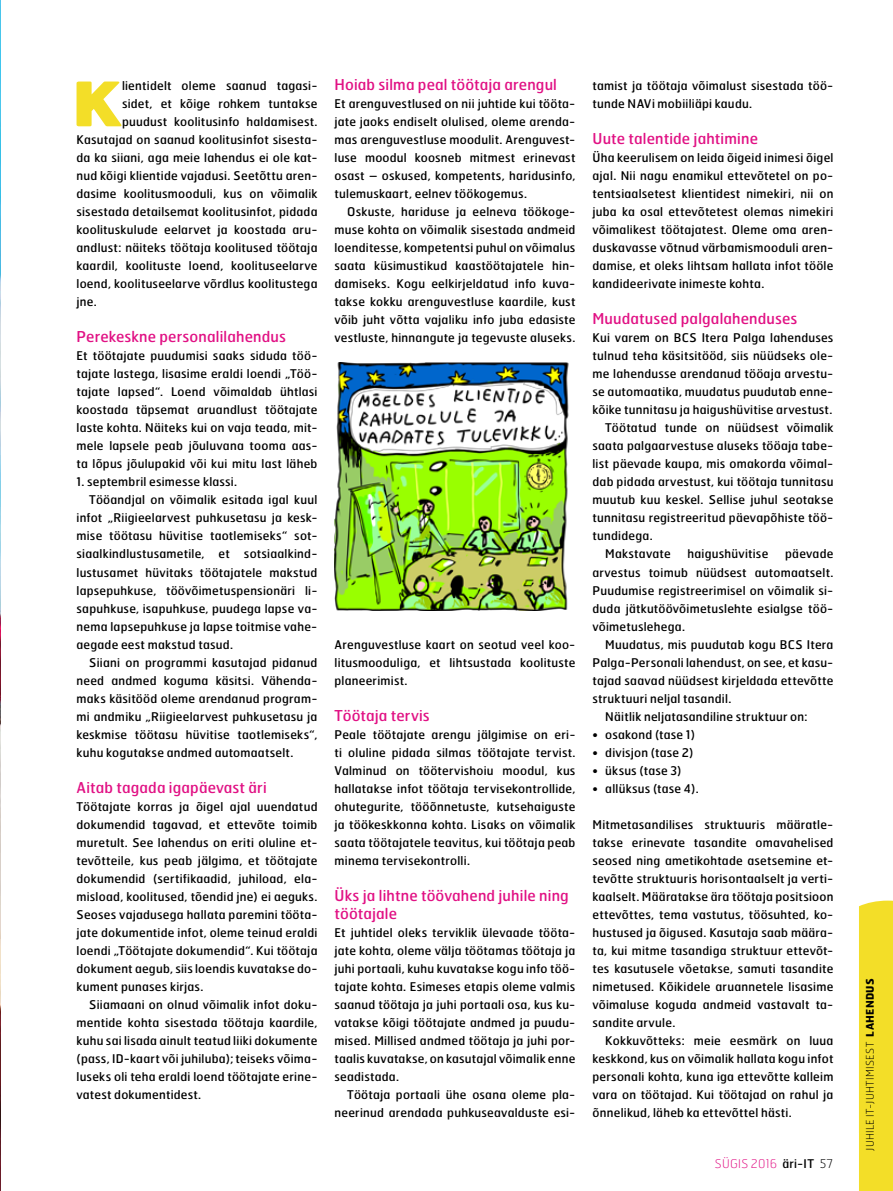
<style>
.page{position:relative;width:893px;height:1191px;background:#fff}
.page>*{position:absolute;margin:0;border:0;box-sizing:border-box;transform-origin:0 0}
.t1{font:900 61.2px "Hermes";color:#f3de28}
.t2{font:15px/18px "Hermes";letter-spacing:.01em;color:#e11184}
.t3{font:12px/18px "Hermes";letter-spacing:.02em;color:#000;text-align:justify}
.t4{font:100 12px "Hermes";letter-spacing:.02em;color:#e11184}
.t5{font:100 10.5px "Hermes";letter-spacing:.03em;color:#000}
.s1{font-weight:400;color:#000}
.s2{color:#000}
.s3{font-weight:700}
</style>
<div class="page">
<img style="left:0;top:0;width:1px;height:1191px">
<img style="left:334px;top:362px;width:235px;height:248px">
<div style="left:859px;top:900px;width:34px;height:291px;background:#f3de28"></div>
<h1 class="t1" style="left:73px;top:63px;width:51px">K</h1>
<p class="t3" style="left:122px;top:77px;width:197px">lientidelt oleme saanud tagasi-</p>
<p class="t3" style="left:122px;top:95px;width:197px">sidet, et kõige rohkem tuntakse</p>
<p class="t3" style="left:122px;top:113px;width:197px">puudust koolitusinfo haldamisest.</p>
<p class="t3" style="left:77px;top:131px;width:242px">Kasutajad on saanud koolitusinfot sisesta-</p>
<p class="t3" style="left:77px;top:149px;width:242px">da ka siiani, aga meie lahendus ei ole kat-</p>
<p class="t3" style="left:77px;top:167px;width:242px">nud kõigi klientide vajadusi. Seetõttu aren-</p>
<p class="t3" style="left:77px;top:185px;width:242px">dasime koolitusmooduli, kus on võimalik</p>
<p class="t3" style="left:77px;top:203px;width:242px">sisestada detailsemat koolitusinfot, pidada</p>
<p class="t3" style="left:77px;top:221px;width:242px">koolituskulude eelarvet ja koostada aru-</p>
<p class="t3" style="left:77px;top:239px;width:242px">andlust: näiteks töötaja koolitused töötaja</p>
<p class="t3" style="left:77px;top:257px;width:242px">kaardil, koolituste loend, koolituseelarve</p>
<p class="t3" style="left:77px;top:275px;width:242px">loend, koolituseelarve võrdlus koolitustega</p>
<p class="t3" style="left:77px;top:293px;width:22px">jne.</p>
<p class="t2" style="left:77px;top:327px;width:211px">Perekeskne personalilahendus</p>
<p class="t3" style="left:77px;top:347px;width:242px">Et töötajate puudumisi saaks siduda töö&shy;tajate lastega, lisasime eraldi loendi „Töö&shy;tajate lapsed“. Loend võimaldab ühtlasi koostada täpsemat aruandlust töötajate laste kohta. N äiteks kui on vaja teada, mit&shy;mele lapsele peab jõuluvana tooma aas&shy;ta lõpus jõulupakid või kui mitu last läheb</p>
<p class="t3" style="left:77px;top:473px;width:162px">1. septembril esimesse klassi.</p>
<p class="t3" style="left:89px;top:491px;width:230px">Tööandjal on võimalik esitada igal kuul</p>
<p class="t3" style="left:77px;top:509px;width:242px">infot „Riigieelarvest puhkusetasu ja kesk-</p>
<p class="t3" style="left:77px;top:527px;width:242px">mise töötasu hüvitise taotlemiseks“ sot-</p>
<p class="t3" style="left:77px;top:545px;width:242px">siaalkindlustusametile, et sotsiaalkind-</p>
<p class="t3" style="left:77px;top:563px;width:242px">lustusamet hüvitaks töötajatele makstud</p>
<p class="t3" style="left:77px;top:581px;width:242px">lapsepuhkuse, töövõimetuspensionäri li-</p>
<p class="t3" style="left:77px;top:599px;width:242px">sapuhkuse, isapuhkuse, puudega lapse va-</p>
<p class="t3" style="left:77px;top:617px;width:242px">nema lapsepuhkuse ja lapse toitmise vahe-</p>
<p class="t3" style="left:77px;top:635px;width:158px">aegade eest makstud tasud.</p>
<p class="t3" style="left:89px;top:653px;width:230px">Siiani on programmi kasutajad pidanud</p>
<p class="t3" style="left:77px;top:671px;width:242px">need andmed koguma käsitsi. Vähenda-</p>
<p class="t3" style="left:77px;top:689px;width:242px">maks käsitööd oleme arendanud program-</p>
<p class="t3" style="left:77px;top:707px;width:242px">mi andmiku „Riigieelarvest puhkusetasu ja</p>
<p class="t3" style="left:77px;top:725px;width:242px">keskmise töötasu hüvitise taotlemiseks“,</p>
<p class="t3" style="left:77px;top:743px;width:218px">kuhu kogutakse andmed automaatselt.</p>
<p class="t2" style="left:77px;top:777px;width:192px">Aitab tagada igapäevast äri</p>
<p class="t3" style="left:77px;top:797px;width:242px">Töötajate korras ja õigel ajal uuendatud dokumendid tagavad, et ettevõte toimib muretult. See lahendus on eriti oluline et&shy;tevõtteile, kus peab jälgima, et töötajate dokumendid (sertifikaadid, juhiload, ela&shy;misload, koolitused, tõendid jne) ei aeguks.<br>Seoses vajadusega hallata paremini tööta&shy;jate dokumentide infot, oleme teinud eraldi loendi „Töötajate dokumendid“. Kui töötaja dokument aegub, siis loendis kuvatakse do&shy;kument punases kirjas.</p>
<p class="t3" style="left:77px;top:995px;width:242px;text-indent:13px">Siiamaani on olnud võimalik infot doku&shy;mentide kohta sisestada töötaja kaardile, kuhu sai lisada ainult teatud liiki dokumente (pass, ID-kaart või juhiluba); teiseks võima&shy;luseks oli teha eraldi loend töötajate erine&shy;vatest dokumentidest.</p>
<p class="t2" style="left:334px;top:75px;width:224px">Hoiab silma peal töötaja arengul</p>
<p class="t3" style="left:334px;top:95px;width:242px">Et arenguvestlused on nii juhtide kui tööta&shy;jate jaoks endiselt olulised, oleme arenda&shy;mas arenguvestluse moodulit. Arenguvest&shy;luse moodul koosneb mitmest erinevast osast – oskused, kompetents, haridusinfo, tulemuskaart, eelnev töökogemus.</p>
<p class="t3" style="left:334px;top:203px;width:242px;text-indent:13px">Oskuste, hariduse ja eelneva töökoge&shy;muse kohta on võimalik sisestada andmeid loenditesse, kompetentsi puhul on võimalus saata küsimustikud kaastöötajatele hin&shy;damiseks. Kogu eelkirjeldatud info kuva&shy;takse kokku arenguvestluse kaardile, kust võib juht võtta vajaliku info juba edasiste vestluste, hinnangute ja tegevuste aluseks.</p>
<p class="t3" style="left:334px;top:635px;width:242px">Arenguvestluse kaart on seotud veel koo&shy;litusmooduliga, et lihtsustada koolituste planeerimist.</p>
<p class="t2" style="left:334px;top:705px;width:97px">Töötaja tervis</p>
<p class="t3" style="left:334px;top:725px;width:242px">Peale töötajate arengu jälgimise on eri&shy;ti oluline pidada silmas töötajate tervist.<br>Valminud on töötervishoiu moodul, kus hallatakse infot töötaja tervisekontrollide, ohutegurite, tööõnnetuste, kutsehaiguste ja töökeskkonna kohta. Lisaks on võimalik saata töötajatele teavitus, kui töötaja peab minema tervisekontrolli.</p>
<p class="t2" style="left:334px;top:885px;width:236px">Üks ja lihtne töövahend juhile ning töötajale</p>
<p class="t3" style="left:334px;top:923px;width:242px">Et juhtidel oleks terviklik ülevaade tööta&shy;jate kohta, oleme välja töötamas töötaja ja juhi portaali, kuhu kuvatakse kogu info töö&shy;tajate kohta. Esimeses etapis oleme valmis saanud töötaja ja juhi portaali osa, kus ku&shy;vatakse kõigi töötajate andmed ja puudu&shy;mised. M illised andmed töötaja ja juhi por&shy;taalis kuvatakse, on kasutajal võimalik enne seadistada.</p>
<p class="t3" style="left:334px;top:1085px;width:242px;text-align:right">Töötaja portaali ühe osana oleme pla&shy;neerinud arendada puhkuseavalduste esi-</p>
<p class="t3" style="left:592px;top:77px;width:242px">tamist ja töötaja võimalust sisestada töö&shy;tunde NAV</p>
<p class="t3" style="left:652px;top:95px;width:102px">i mobiiliäpi kaudu.</p>
<p class="t2" style="left:592px;top:129px;width:167px">Uute talentide jahtimine</p>
<p class="t3" style="left:592px;top:149px;width:242px">Üha keerulisem on leida õigeid inimesi õigel ajal. N ii nagu enamikul ettevõtetel on po&shy;tentsiaalsetest klientidest nimekiri, nii on juba ka osal ettevõtetest olemas nimekiri võimalikest töötajatest. Oleme oma aren&shy;duskavasse võtnud värbamismooduli aren&shy;damise, et oleks lihtsam hallata infot tööle kandideerivate inimeste kohta.</p>
<p class="t2" style="left:592px;top:309px;width:206px">Muudatused palgalahenduses</p>
<p class="t3" style="left:592px;top:329px;width:242px">Kui varem on BCS Itera Palga lahenduses</p>
<p class="t3" style="left:592px;top:347px;width:242px">tulnud teha käsitsitööd, siis nüüdseks ole-</p>
<p class="t3" style="left:592px;top:365px;width:242px">me lahendusse arendanud tööaja arvestu-</p>
<p class="t3" style="left:592px;top:383px;width:242px">se automaatika, muudatus puudutab enne-</p>
<p class="t3" style="left:592px;top:401px;width:241px">kõike tunnitasu ja haigushüvitise arvestust.</p>
<p class="t3" style="left:605px;top:419px;width:230px">Töötatud tunde on nüüdsest võimalik</p>
<p class="t3" style="left:592px;top:437px;width:242px">saata palgaarvestuse aluseks tööaja tabe-</p>
<p class="t3" style="left:592px;top:455px;width:242px">list päevade kaupa, mis omakorda võimal-</p>
<p class="t3" style="left:592px;top:473px;width:242px">dab pidada arvestust, kui töötaja tunnitasu</p>
<p class="t3" style="left:592px;top:491px;width:242px">muutub kuu keskel. Sellise juhul seotakse</p>
<p class="t3" style="left:592px;top:509px;width:242px">tunnitasu registreeritud päevapõhiste töö-</p>
<p class="t3" style="left:592px;top:527px;width:62px">tundidega.</p>
<p class="t3" style="left:605px;top:545px;width:67px">M akstavate</p>
<p class="t3" style="left:687px;top:545px;width:82px">haigushüvitise</p>
<p class="t3" style="left:592px;top:545px;width:242px;text-indent:193px">päevade arvestus toimub nüüdsest automaatselt.<br>Puudumise registreerimisel on võimalik si&shy;duda jätkutöövõimetuslehte esialgse töö&shy;võimetuslehega.</p>
<p class="t3" style="left:605px;top:635px;width:230px">Muudatus, mis puudutab kogu BCS Itera</p>
<p class="t3" style="left:592px;top:653px;width:242px">Palga-Personali lahendust, on see, et kasu-</p>
<p class="t3" style="left:592px;top:671px;width:242px">tajad saavad nüüdsest kirjeldada ettevõtte</p>
<p class="t3" style="left:592px;top:689px;width:140px">struktuuri neljal tasandil.</p>
<p class="t3" style="left:605px;top:707px;width:204px">Näitlik neljatasandiline struktuur on:</p>
<p class="t3" style="left:592px;top:725px;width:104px">• osakond (tase 1)</p>
<p class="t3" style="left:592px;top:743px;width:103px">• divisjon (tase 2)</p>
<p class="t3" style="left:592px;top:761px;width:91px">• üksus (tase 3)</p>
<p class="t3" style="left:592px;top:779px;width:108px">• allüksus (tase 4).</p>
<p class="t3" style="left:592px;top:815px;width:242px">M itmetasandilises struktuuris määratle&shy;takse erinevate tasandite omavahelised seosed ning ametikohtade asetsemine et&shy;tevõtte struktuuris horisontaalselt ja verti&shy;kaalselt. M ääratakse ära töötaja positsioon ettevõttes, tema vastutus, töösuhted, ko&shy;hustused ja õigused. Kasutaja saab määra&shy;ta, kui mitme tasandiga struktuur ettevõt&shy;tes kasutusele võetakse, samuti tasandite nimetused. Kõikidele aruannetele lisasime võimaluse koguda andmeid vastavalt ta&shy;sandite arvule.</p>
<p class="t3" style="left:592px;top:1031px;width:242px;text-indent:13px">Kokkuvõtteks: meie eesmärk on luua keskkond, kus on võimalik hallata kogu infot personali kohta, kuna iga ettevõtte kalleim vara on töötajad. Kui töötajad on rahul ja õnnelikud, läheb ka ettevõttel hästi.</p>
<p class="t4" style="left:715px;top:1155px;width:120px">SÜGIS 2016 <span class="s1">äri-IT</span> <span class="s2">57</span></p>
<p class="t5" style="left:863px;top:1150px;width:174px;rotate:-90deg">juhile it-juhtimisest <span class="s3">lahendus</span></p>
</div>
